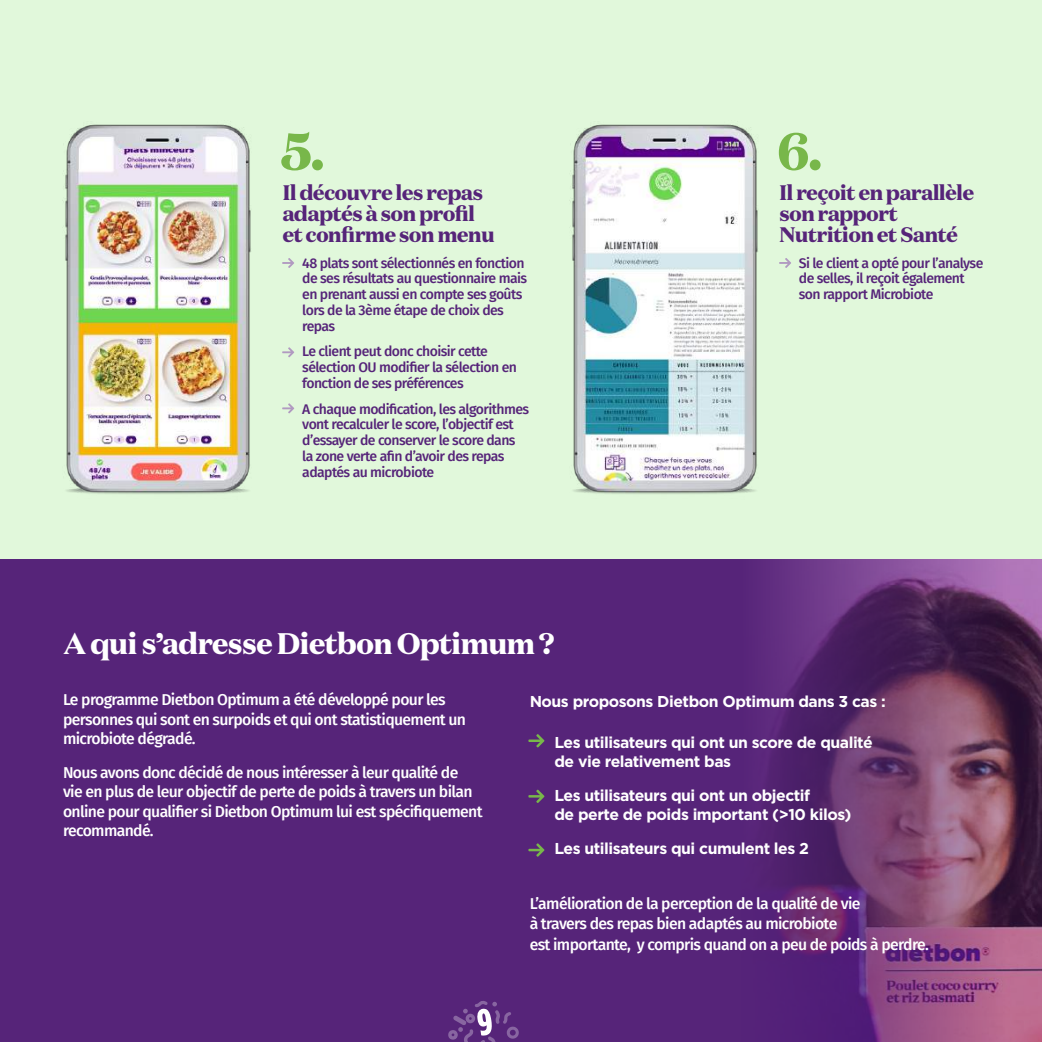
<style>
.page{position:relative;width:1042px;height:1042px;background:#e1f8db}
.page>*{position:absolute;margin:0;border:0;box-sizing:border-box;transform-origin:0 0}
.t1{font:900 52.5px "Domaine Text";color:#78b74a}
.t2{font:900 29.75px "Domaine Text";letter-spacing:-.04em;color:#fff}
.t3{font:900 21px/21px "Domaine Text";letter-spacing:-.04em;color:#562479}
.t4{font:500 15.75px/19.2px "Fira Sans";letter-spacing:-.04em;color:#fff}
.t5{font:700 15.75px/19.2px "Gotham";letter-spacing:-.03em;color:#fff}
.t6{font:500 14px/15.8px "Fira Sans";letter-spacing:-.04em;color:#562479}
</style>
<div class="page">
<div style="left:0;top:560px;width:1042px;height:482px;background:#562479"></div>
<img style="left:537px;top:560px;width:505px;height:482px">
<svg style="left:528px;top:734px;width:16px;height:13px"></svg>
<svg style="left:528px;top:790px;width:16px;height:13px"></svg>
<svg style="left:528px;top:843px;width:16px;height:13px"></svg>
<img style="left:62px;top:124px;width:189px;height:370px">
<svg style="left:282px;top:258px;width:12px;height:10px"></svg>
<svg style="left:282px;top:347px;width:12px;height:10px"></svg>
<svg style="left:282px;top:403px;width:12px;height:10px"></svg>
<svg style="left:448px;top:1001px;width:71px;height:41px"></svg>
<img style="left:569px;top:124px;width:189px;height:370px">
<svg style="left:779px;top:258px;width:12px;height:10px"></svg>
<h1 class="t1" style="left:280px;top:117px;width:47px">5.</h1>
<h3 class="t3" style="left:282px;top:182px;width:214px">Il découvre les repas adaptés à son profil et confirme son menu</h3>
<p class="t6" style="left:302px;top:254px;width:226px">48 plats sont sélectionnés en fonction de ses résultats au questionnaire mais en prenant aussi en compte ses goûts lors de la 3ème étape de choix des repas</p>
<p class="t6" style="left:302px;top:343px;width:216px">Le client peut donc choisir cette sélection OU modifier la sélection en fonction de ses préférences</p>
<p class="t6" style="left:302px;top:400px;width:228px">A chaque modification, les algorithmes vont recalculer le score, l’objectif est d’essayer de conserver le score dans la zone verte afin d’avoir des repas adaptés au microbiote</p>
<h1 class="t1" style="left:776px;top:117px;width:48px">6.</h1>
<h3 class="t3" style="left:779px;top:182px;width:197px">Il reçoit en parallèle son rapport<br>Nutrition et Santé</h3>
<p class="t6" style="left:799px;top:254px;width:186px">Si le client a opté pour l’analyse de selles, il reçoit également son rapport Microbiote</p>
<h2 class="t2" style="left:63px;top:623px;width:493px">A qui s’adresse Dietbon Optimum ?</h2>
<p class="t4" style="left:63px;top:689px;width:405px">Le programme Dietbon Optimum a été développé pour les personnes qui sont en surpoids et qui ont statistiquement un microbiote dégradé.</p>
<p class="t4" style="left:63px;top:762px;width:421px">Nous avons donc décidé de nous intéresser à leur qualité de<br>vie en plus de leur objectif de perte de poids à travers un bilan online pour qualifier si Dietbon Optimum lui est spécifiquement recommandé.</p>
<p class="t5" style="left:530px;top:692px;width:358px">Nous proposons Dietbon Optimum dans 3 cas :</p>
<p class="t5" style="left:554px;top:732px;width:320px">Les utilisateurs qui ont un score de qualité de vie relativement bas</p>
<p class="t5" style="left:554px;top:785px;width:298px">Les utilisateurs qui ont un objectif<br>de perte de poids important (&gt;10 kilos)</p>
<p class="t5" style="left:554px;top:839px;width:256px">Les utilisateurs qui cumulent les 2</p>
<p class="t4" style="left:530px;top:893px;width:332px">L’amélioration de la perception de la qualité de vie à travers des repas bien adaptés au microbiote</p>
<p class="t4" style="left:530px;top:934px;width:401px">est importante, y compris quand on a peu de poids à perdre.</p>
</div>
